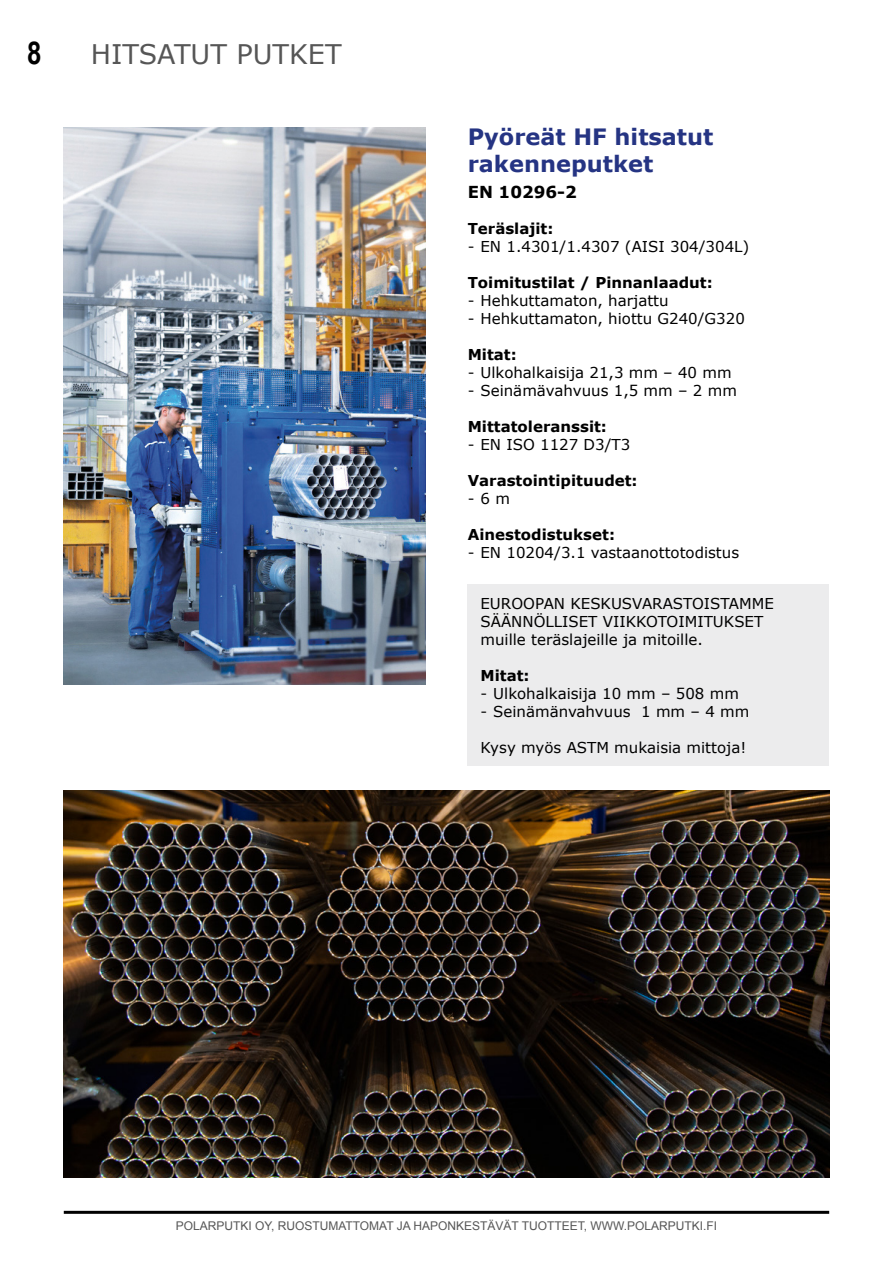
<style>
.page{position:relative;width:893px;height:1263px;background:#fff}
.page>*{position:absolute;margin:0;border:0;box-sizing:border-box;transform-origin:0 0}
.t1{font:700 31.5px "Arial Narrow";color:#000}
.t2{font:27px "Verdana";color:#565656}
.Otsikko{font:700 22.5px/27px "Verdana";color:#253483}
.Bold_otsikko{font:700 16.5px "Verdana";color:#000}
.Luettelo{font:15px "Verdana";color:#000}
.Luettelo-2{font:700 15px "Verdana";color:#000}
.t3{font:12px "Arial";color:#565656}
</style>
<div class="page">
<hr style="left:64px;top:1211px;width:765px;height:3px;background:#000">
<img style="left:64px;top:128px;width:361px;height:557px">
<img style="left:64px;top:790px;width:765px;height:388px">
<div style="left:468px;top:584px;width:361px;height:181px;background:#ececed"></div>
<h1 class="t1" style="left:27px;top:29px;width:16px">8</h1>
<p class="t2" style="left:91px;top:37px;width:252px">HITSATUT PUTKET</p>
<p class="Otsikko" style="left:468px;top:123px;width:247px">Pyöreät HF hitsatut rakenneputket</p>
<p class="Bold_otsikko" style="left:468px;top:181px;width:111px">EN 10296-2</p>
<p class="Luettelo-2" style="left:468px;top:219px;width:87px">Teräslajit:</p>
<p class="Luettelo" style="left:468px;top:237px;width:283px">- EN 1.4301/1.4307 (AISI 304/304L)</p>
<p class="Luettelo-2" style="left:468px;top:273px;width:247px">Toimitustilat / Pinnanlaadut:</p>
<p class="Luettelo" style="left:468px;top:291px;width:202px">- Hehkuttamaton, harjattu</p>
<p class="Luettelo" style="left:468px;top:309px;width:279px">- Hehkuttamaton, hiottu G240/G320</p>
<p class="Luettelo-2" style="left:468px;top:345px;width:51px">Mitat:</p>
<p class="Luettelo" style="left:468px;top:363px;width:265px">- Ulkohalkaisija 21,3 mm – 40 mm</p>
<p class="Luettelo" style="left:468px;top:381px;width:271px">- Seinämävahvuus 1,5 mm – 2 mm</p>
<p class="Luettelo-2" style="left:468px;top:417px;width:141px">Mittatoleranssit:</p>
<p class="Luettelo" style="left:468px;top:435px;width:164px">- EN ISO 1127 D3/T3</p>
<p class="Luettelo-2" style="left:468px;top:471px;width:171px">Varastointipituudet:</p>
<p class="Luettelo" style="left:468px;top:489px;width:44px">- 6 m</p>
<p class="Luettelo-2" style="left:468px;top:525px;width:149px">Ainestodistukset:</p>
<p class="Luettelo" style="left:468px;top:543px;width:273px">- EN 10204/3.1 vastaanottotodistus</p>
<p class="Luettelo" style="left:480px;top:594px;width:295px">EUROOPAN KESKUSVARASTOISTAMME</p>
<p class="Luettelo" style="left:480px;top:612px;width:284px">SÄÄNNÖLLISET VIIKKOTOIMITUKSET</p>
<p class="Luettelo" style="left:480px;top:630px;width:224px">muille teräslajeille ja mitoille.</p>
<p class="Luettelo-2" style="left:480px;top:665px;width:51px">Mitat:</p>
<p class="Luettelo" style="left:480px;top:684px;width:260px">- Ulkohalkaisija 10 mm – 508 mm</p>
<p class="Luettelo" style="left:480px;top:702px;width:270px">- Seinämänvahvuus 1 mm – 4 mm</p>
<p class="Luettelo" style="left:480px;top:738px;width:267px">Kysy myös ASTM mukaisia mittoja!</p>
<p class="t3" style="left:176px;top:1218px;width:543px">POLARPUTKI OY, RUOSTUMATTOMAT JA HAPONKESTÄVÄT TUOTTEET, WWW.POLARPUTKI.FI</p>
</div>
